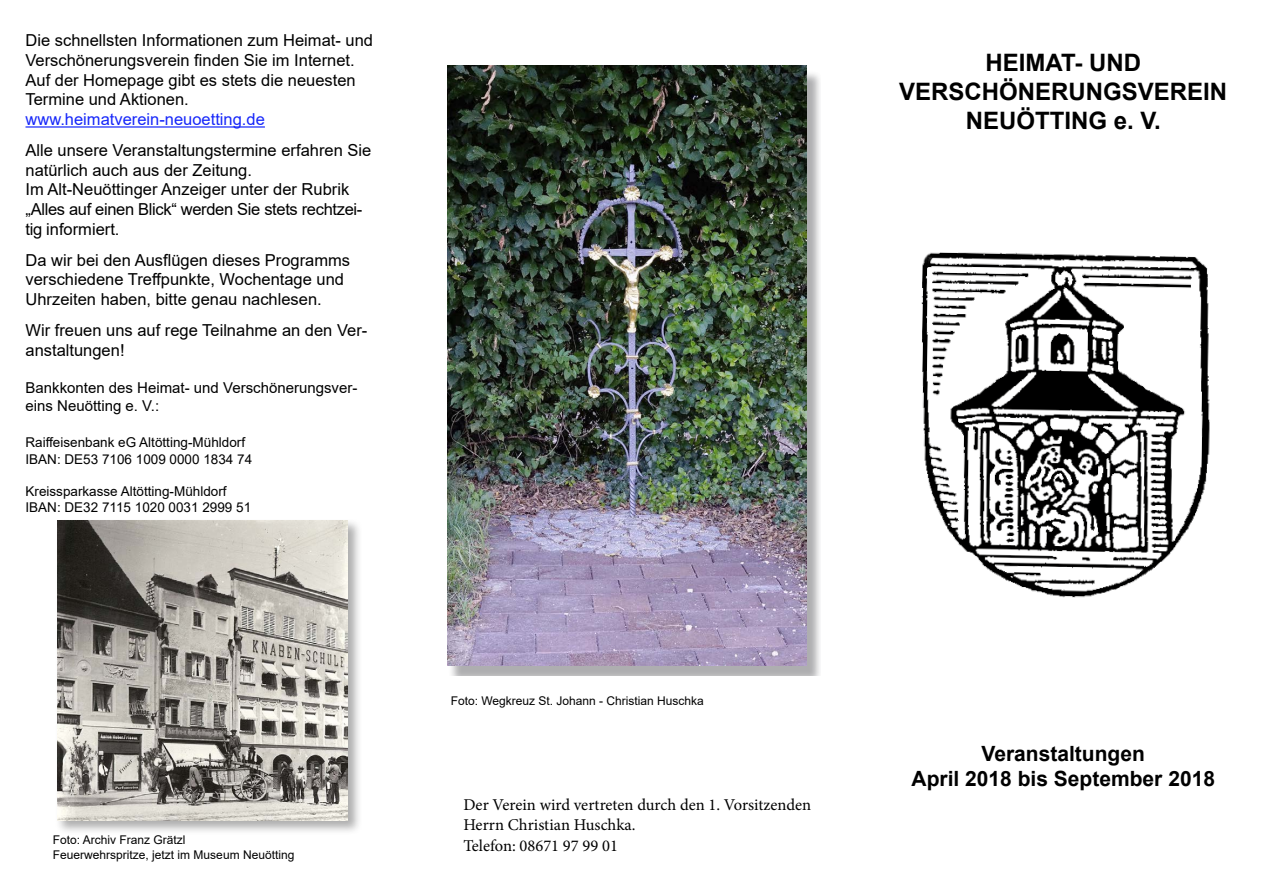
<style>
.page{position:relative;width:1263px;height:893px;background:#fff}
.page>*{position:absolute;margin:0;border:0;box-sizing:border-box;transform-origin:0 0}
.t1{font:700 24px/28.8px "Arial";color:#000;text-align:center}
.t2{font:700 21px/25.2px "Arial";color:#000;text-align:center}
.t3{font:16.5px/19.8px "Arial";color:#000}
.t4{font:16.5px/19.8px "Minion Pro";color:#000}
.t5{font:16.5px "Arial";color:#1627fa}
.t6{font:15px/18px "Arial";color:#000}
.t7{font:13.5px/16.2px "Arial";color:#000}
.t8{font:12px/14.4px "Arial";color:#000}
</style>
<div class="page">
<img style="left:921px;top:252px;width:289px;height:346px">
<hr style="left:26px;top:126px;width:239px;height:2px;background:#1627fa">
<div style="left:449px;top:71px;width:372px;height:604px;background:#4b4b4f;opacity:.45"></div>
<img style="left:447px;top:66px;width:360px;height:600px">
<div style="left:55px;top:519px;width:307px;height:316px;background:#8c8c8c;opacity:.7"></div>
<img style="left:57px;top:521px;width:291px;height:300px">
<p class="t3" style="left:26px;top:30px;width:349px">Die schnellsten Informationen zum Heimat- und Verschönerungsverein finden Sie im Internet.<br>Auf der Homepage gibt es stets die neuesten Termine und Aktionen.</p>
<p class="t5" style="left:26px;top:108px;width:241px">www.heimatverein-neuoetting.de</p>
<p class="t3" style="left:26px;top:140px;width:347px">Alle unsere Veranstaltungstermine erfahren Sie natürlich auch aus der Zeitung.<br>Im Alt-Neuöttinger Anzeiger unter der Rubrik „Alles auf einen Blick“ werden Sie stets rechtzei&shy;tig informiert.</p>
<p class="t3" style="left:26px;top:250px;width:326px">Da wir bei den Ausflügen dieses Programms verschiedene Treffpunkte, Wochentage und<br>Uhrzeiten haben, bitte genau nachlesen.</p>
<p class="t3" style="left:26px;top:320px;width:343px">Wir freuen uns auf rege Teilnahme an den Ver&shy;anstaltungen!</p>
<p class="t6" style="left:26px;top:379px;width:333px">Bankkonten des Heimat- und Verschönerungsver&shy;eins Neuötting e. V.:</p>
<p class="t7" style="left:26px;top:435px;width:228px">Raiffeisenbank eG Altötting-Mühldorf<br>IBAN: DE53 7106 1009 0000 1834 74</p>
<p class="t7" style="left:26px;top:483px;width:227px">Kreissparkasse Altötting-Mühldorf<br>IBAN: DE32 7115 1020 0031 2999 51</p>
<p class="t8" style="left:53px;top:833px;width:243px">Foto: Archiv Franz Grätzl<br>Feuerwehrspritze, jetzt im Museum Neuötting</p>
<p class="t8" style="left:451px;top:694px;width:255px">Foto: Wegkreuz St. Johann - Christian Huschka</p>
<p class="t4" style="left:463px;top:795px;width:349px">Der Verein wird vertreten durch den 1. Vorsitzenden<br>Herrn Christian Huschka.</p>
<p class="t4" style="left:463px;top:836px;width:156px">Telefon: 08671 97 99 01</p>
<h1 class="t1" style="left:899px;top:49px;width:330px">HEIMAT- UND<br>VERSCHÖNERUNGSVEREIN<br>NEUÖTTING e. V.</h1>
<p class="t2" style="left:911px;top:741px;width:305px">Veranstaltungen<br>April 2018 bis September 2018</p>
</div>
